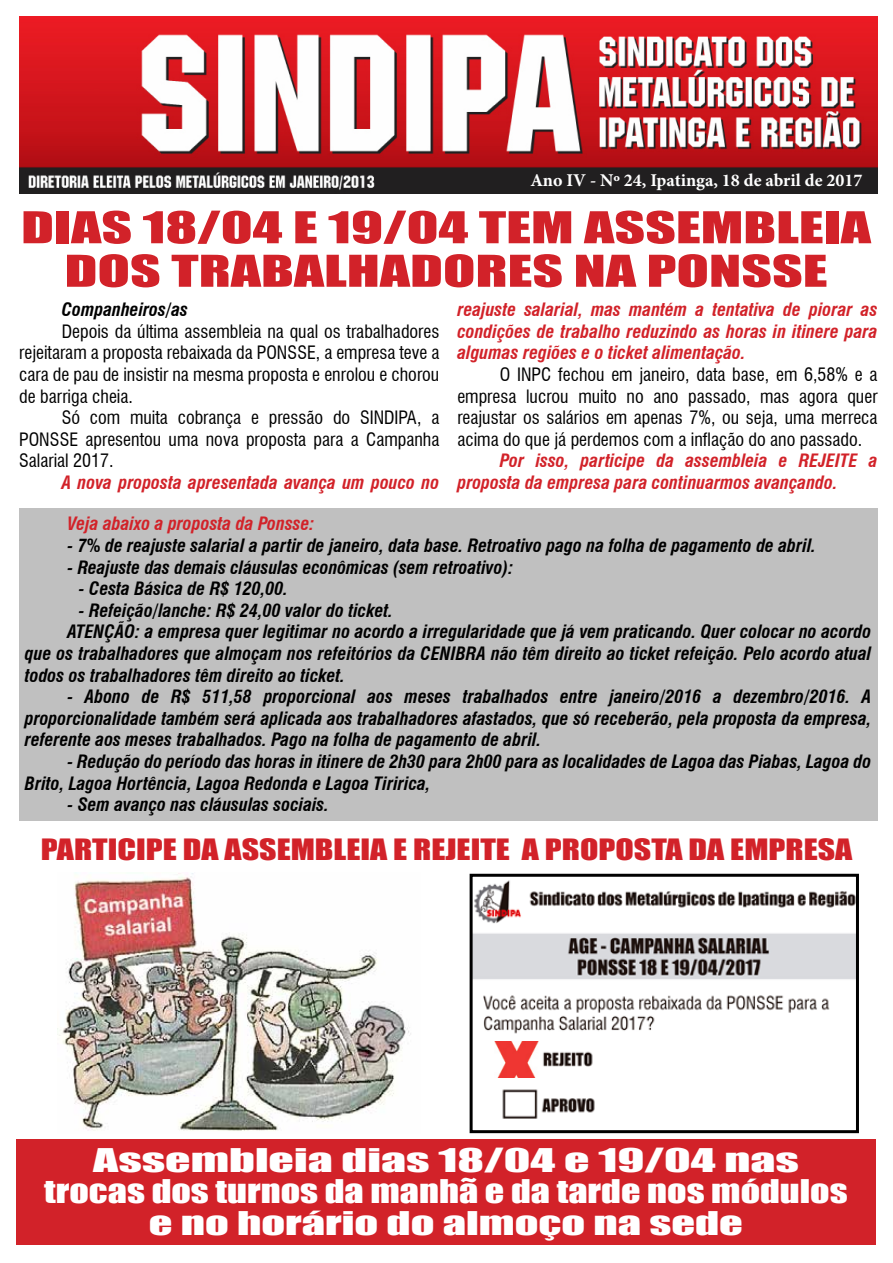
<style>
.page{position:relative;width:893px;height:1263px;background:#fff}
.page>*{position:absolute;margin:0;border:0;box-sizing:border-box;transform-origin:0 0}
.t1{font:40.5px "Impact";color:#d22229;scale:1.47 1}
.t2{font:30px/31.5px "Impact";color:#fff;text-align:center;scale:1.66 1}
.t3{font:27px "Impact";color:#d22229;scale:1.25 1}
.t4{font:italic 700 condensed 18px/21.6px "Swiss 721 BT";color:#000;text-align:justify}
.t5{font:condensed 18px/21.6px "Swiss 721 BT";color:#000;text-align:justify}
.t6{font:italic 700 condensed 18px/21.6px "Swiss 721 BT";color:#d22229;text-align:justify}
.t7{font:700 18px "Minion Pro";color:#fff}
</style>
<div class="page">
<div style="left:19px;top:508px;width:859px;height:313px;background:#c0c0c0"></div>
<img style="left:19px;top:17px;width:858px;height:176px">
<div style="left:17px;top:1140px;width:859px;height:105px;background:#d22229"></div>
<img style="left:474px;top:880px;width:381px;height:239px">
<div style="left:470px;top:874px;width:389px;height:259px;border:3px solid #000"></div>
<img style="left:495px;top:1041px;width:44px;height:37px">
<img style="left:57px;top:873px;width:354px;height:258px">
<p class="t7" style="left:530px;top:168px;width:334px">Ano IV - Nº 24, Ipatinga, 18 de abril de 2017</p>
<h1 class="t1" style="left:21px;top:196px;width:424px">DIAs 18/04 e 19/04 TEM ASSE</h1>
<h1 class="t1" style="left:701px;top:196px;width:117px">MBLEIA</h1>
<h1 class="t1" style="left:65px;top:239px;width:134px">dos trabal</h1>
<h1 class="t1" style="left:347px;top:239px;width:329px">hadores na ponsse</h1>
<p class="t4" style="left:62px;top:299px;width:128px">Companheiros/as</p>
<p class="t5" style="left:19px;top:320px;width:422px;text-indent:43px">Depois da última assembleia na qual os trabalhadores rejeitaram a proposta rebaixada da PONSSE, a empresa teve a cara de pau de insistir na mesma proposta e enrolou e chorou de barriga cheia.</p>
<p class="t5" style="left:19px;top:407px;width:422px;text-indent:43px">Só com muita cobrança e pressão do SINDIPA, a PONSSE apresentou uma nova proposta para a Campanha Salarial 2017.</p>
<p class="t6" style="left:62px;top:472px;width:379px">A nova proposta apresentada avança um pouco no</p>
<p class="t6" style="left:457px;top:299px;width:422px">reajuste salarial, mas mantém a tentativa de piorar as condições de trabalho reduzindo as horas in itinere para algumas regiões e o ticket alimentação.</p>
<p class="t5" style="left:457px;top:364px;width:422px;text-indent:43px">O INPC fechou em janeiro, data base, em 6,58% e a empresa lucrou muito no ano passado, mas agora quer reajustar os salários em apenas 7%, ou seja, uma merreca acima do que já perdemos com a inflação do ano passado.</p>
<p class="t6" style="left:457px;top:450px;width:422px;text-indent:43px">Por isso, participe da assembleia e REJEITE a proposta da empresa para continuarmos avançando.</p>
<p class="t6" style="left:67px;top:513px;width:249px">Veja abaixo a proposta da Ponsse:</p>
<p class="t4" style="left:67px;top:535px;width:750px">- 7% de reajuste salarial a partir de janeiro, data base. Retroativo pago na folha de pagamento de abril.</p>
<p class="t4" style="left:67px;top:556px;width:447px">- Reajuste das demais cláusulas econômicas (sem retroativo):</p>
<p class="t4" style="left:79px;top:578px;width:211px">- Cesta Básica de R$ 120,00.</p>
<p class="t4" style="left:79px;top:599px;width:316px">- Refeição/lanche: R$ 24,00 valor do ticket.</p>
<p class="t4" style="left:67px;top:621px;width:806px">ATENÇÃO: a empresa quer legitimar no acordo a irregularidade que já vem praticando. Quer colocar no acordo</p>
<p class="t4" style="left:25px;top:643px;width:848px">que os trabalhadores que almoçam nos refeitórios da CENIBRA não têm direito ao ticket refeição. Pelo acordo atual</p>
<p class="t4" style="left:25px;top:664px;width:322px">todos os trabalhadores têm direito ao ticket.</p>
<p class="t4" style="left:25px;top:686px;width:848px;text-indent:43px">- Abono de R$ 511,58 proporcional aos meses trabalhados entre janeiro/2016 a dezembro/2016. A proporcionalidade também será aplicada aos trabalhadores afastados, que só receberão, pela proposta da empresa, referente aos meses trabalhados. Pago na folha de pagamento de abril.</p>
<p class="t4" style="left:25px;top:751px;width:848px;text-indent:43px">- Redução do período das horas in itinere de 2h30 para 2h00 para as localidades de Lagoa das Piabas, Lagoa do<br>Brito, Lagoa Hortência, Lagoa Redonda e Lagoa Tiririca,</p>
<p class="t4" style="left:67px;top:794px;width:263px">- Sem avanço nas cláusulas sociais.</p>
<h3 class="t3" style="left:41px;top:829px;width:419px">PARTICIPE DA ASSEMBLEIA E REJEITE A PROPOS</h3>
<h3 class="t3" style="left:651px;top:829px;width:108px">TA DA EMPRES</h3>
<h3 class="t3" style="left:835px;top:829px;width:15px">A</h3>
<h2 class="t2" style="left:44px;top:1143px;width:485px">Assembleia dias 18/04 e 19/04 nas trocas dos turnos da manhã e da tarde nos módulos e no horário do almoço na sede</h2>
</div>
